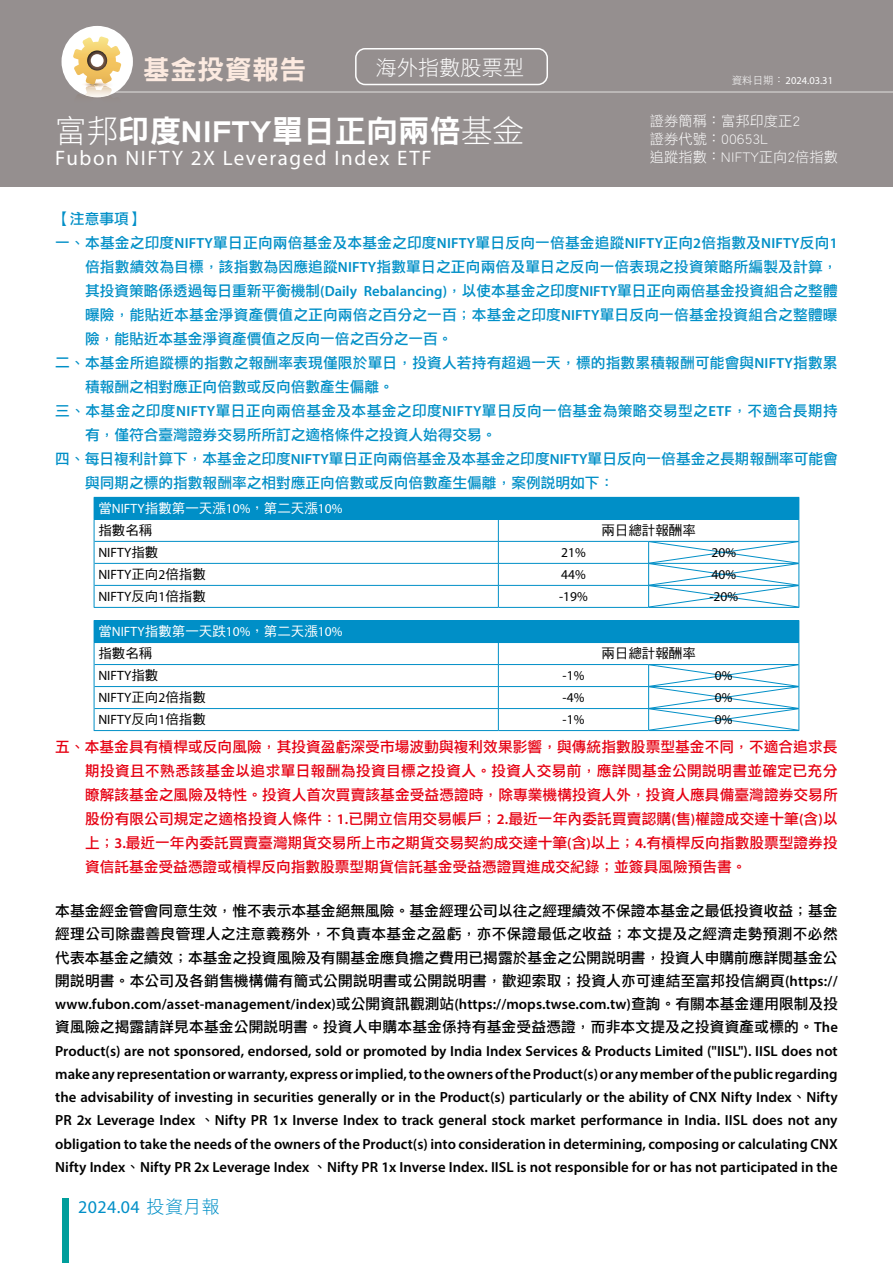
<style>
.page{position:relative;width:893px;height:1263px;background:#fff}
.page>*{position:absolute;margin:0;border:0;box-sizing:border-box;transform-origin:0 0}
.t1{font:31.5px "DF Hei Std W9";color:#fff}
.t2{font:27px "DF Hei Std W9";letter-spacing:.01em;color:#fceae0}
.t3{font:21px "Myriad Pro";letter-spacing:.075em;color:#fff}
.t4{font:21px "DF Hei Std W3";letter-spacing:.01em;color:#fff}
.t5{font:18px "Myriad Pro";letter-spacing:.025em;color:#008fc7}
.t6{font:600 14.7px/23.2px "Myriad Pro";color:#000;text-align:justify}
.t7{font:14.7px "DF Li Hei Std W5";letter-spacing:.01em;color:#008fc7}
.t8{font:14.7px/24px "DF Li Hei Std W5";color:#e60012;text-align:justify}
.t9{font:14.7px/23.2px "DF Li Hei Std W5";letter-spacing:.01em;color:#000;text-align:justify}
.t10{font:14.25px/18px "DF Hei Std W3";color:#fff}
.t11{font:13.5px "Myriad Pro";color:#000}
.t12{font:13.5px/22px "DF Hei Std W5";color:#fff}
.t13{font:13.5px "DF Hei Std W5";color:#000}
.t14{font:10.5px "Myriad Pro";color:#fff}
.s1{font-family:"DF Hei Std W3"}
.s2{font-family:"Myriad Pro";font-weight:600}
.s3{font-family:"Myriad Pro"}
.s4{color:#000}
.s5{font-family:"DF Hei Std W5"}
.s6{font-family:"DF Li Hei Std W5";font-weight:400}
</style>
<div class="page">
<div style="left:0;top:0;width:893px;height:186px;background:#958f8f"></div>
<div style="left:62px;top:26px;width:71px;height:71px;background:#fff;border-radius:50%"></div>
<svg style="left:73px;top:37px;width:820px;height:61px"></svg>
<div style="left:62px;top:1198px;width:6px;height:65px;background:#009e9c"></div>
<div style="left:355px;top:48px;width:193px;height:37px;border:2px solid #fff;border-radius:9px"></div>
<div style="left:94px;top:497px;width:705px;height:22px;background:#008fc7"></div>
<svg style="left:94px;top:520px;width:1px;height:87px"></svg>
<hr style="left:94px;top:607px;width:404px;height:1px;background:#008fc7">
<hr style="left:498px;top:607px;width:151px;height:1px;background:#008fc7">
<hr style="left:649px;top:607px;width:150px;height:1px;background:#008fc7">
<hr style="left:94px;top:519px;width:404px;height:1px;background:#008fc7">
<hr style="left:498px;top:519px;width:151px;height:1px;background:#008fc7">
<hr style="left:94px;top:541px;width:404px;height:1px;background:#008fc7">
<hr style="left:498px;top:541px;width:151px;height:1px;background:#008fc7">
<hr style="left:94px;top:563px;width:404px;height:1px;background:#008fc7">
<hr style="left:498px;top:563px;width:151px;height:1px;background:#008fc7">
<hr style="left:94px;top:585px;width:404px;height:1px;background:#008fc7">
<hr style="left:498px;top:585px;width:151px;height:1px;background:#008fc7">
<svg style="left:498px;top:520px;width:1px;height:87px"></svg>
<svg style="left:648px;top:519px;width:151px;height:88px"></svg>
<div style="left:94px;top:620px;width:705px;height:22px;background:#008fc7"></div>
<svg style="left:94px;top:643px;width:1px;height:87px"></svg>
<hr style="left:94px;top:730px;width:404px;height:1px;background:#008fc7">
<hr style="left:498px;top:730px;width:151px;height:1px;background:#008fc7">
<hr style="left:649px;top:730px;width:150px;height:1px;background:#008fc7">
<hr style="left:94px;top:642px;width:404px;height:1px;background:#008fc7">
<hr style="left:498px;top:642px;width:151px;height:1px;background:#008fc7">
<hr style="left:94px;top:664px;width:404px;height:1px;background:#008fc7">
<hr style="left:498px;top:664px;width:151px;height:1px;background:#008fc7">
<hr style="left:94px;top:686px;width:404px;height:1px;background:#008fc7">
<hr style="left:498px;top:686px;width:151px;height:1px;background:#008fc7">
<hr style="left:94px;top:708px;width:404px;height:1px;background:#008fc7">
<hr style="left:498px;top:708px;width:151px;height:1px;background:#008fc7">
<svg style="left:498px;top:643px;width:1px;height:87px"></svg>
<svg style="left:648px;top:642px;width:151px;height:88px"></svg>
<h2 class="t2" style="left:143px;top:55px;width:165px">基金投資報告</h2>
<h3 class="t4" style="left:376px;top:56px;width:150px">海外指數股票型</h3>
<h1 class="t1" style="left:55px;top:113px;width:470px"><span class="s1">富邦</span>印度NIFTY單日正向兩倍<span class="s1">基金</span></h1>
<h3 class="t3" style="left:55px;top:145px;width:378px">Fubon NIFTY 2X Leveraged Index ETF</h3>
<p class="t14" style="left:732px;top:74px;width:103px"><span class="s1">資料日期：</span>2024.03.31</p>
<p class="t10" style="left:650px;top:112px;width:190px">證券簡稱：富邦印度正2<br>證券代號：00653L<br>追蹤指數：NIFTY正向2倍指數</p>
<p class="t7" style="left:55px;top:210px;width:90px">【注意事項】</p>
<p class="t7" style="left:55px;top:234px;width:784px">一、本基金之印度<span class="s2">NIFTY</span>單日正向兩倍基金及本基金之印度<span class="s2">NIFTY</span>單日反向一倍基金追蹤<span class="s2">NIFTY</span>正向<span class="s2">2</span>倍指數及<span class="s2">NIFTY</span>反向<span class="s2">1</span></p>
<p class="t7" style="left:85px;top:258px;width:754px">倍指數績效為目標，該指數為因應追蹤<span class="s2">NIFTY</span>指數單日之正向兩倍及單日之反向一倍表現之投資策略所編製及計算，</p>
<p class="t7" style="left:85px;top:282px;width:754px">其投資策略係透過每日重新平衡機制<span class="s2">(Daily Rebalancing)</span>，以使本基金之印度<span class="s2">NIFTY</span>單日正向兩倍基金投資組合之整體</p>
<p class="t7" style="left:85px;top:306px;width:754px">曝險，能貼近本基金淨資產價值之正向兩倍之百分之一百；本基金之印度<span class="s2">NIFTY</span>單日反向一倍基金投資組合之整體曝</p>
<p class="t7" style="left:85px;top:330px;width:369px">險，能貼近本基金淨資產價值之反向一倍之百分之一百。</p>
<p class="t7" style="left:55px;top:354px;width:784px">二、本基金所追蹤標的指數之報酬率表現僅限於單日，投資人若持有超過一天，標的指數累積報酬可能會與<span class="s2">NIFTY</span>指數累</p>
<p class="t7" style="left:85px;top:378px;width:310px">積報酬之相對應正向倍數或反向倍數產生偏離。</p>
<p class="t7" style="left:55px;top:402px;width:784px">三、本基金之印度<span class="s2">NIFTY</span>單日正向兩倍基金及本基金之印度<span class="s2">NIFTY</span>單日反向一倍基金為策略交易型之<span class="s2">ETF</span>，不適合長期持</p>
<p class="t7" style="left:85px;top:426px;width:413px">有，僅符合臺灣證券交易所所訂之適格條件之投資人始得交易。</p>
<p class="t7" style="left:55px;top:450px;width:784px">四、每日複利計算下，本基金之印度<span class="s2">NIFTY</span>單日正向兩倍基金及本基金之印度<span class="s2">NIFTY</span>單日反向一倍基金之長期報酬率可能會</p>
<p class="t7" style="left:85px;top:474px;width:531px">與同期之標的指數報酬率之相對應正向倍數或反向倍數產生偏離，案例說明如下：</p>
<p class="t12" style="left:98px;top:497px;width:246px">當<span class="s3">NIFTY</span>指數第一天漲<span class="s3">10%</span>，第二天漲<span class="s3">10%</span><span class="s4">指數名稱</span></p>
<p class="t13" style="left:601px;top:523px;width:96px">兩日總計報酬率</p>
<p class="t11" style="left:98px;top:544px;width:62px">NIFTY<span class="s5">指數</span></p>
<p class="t11" style="left:561px;top:544px;width:26px">21%</p>
<p class="t11" style="left:711px;top:544px;width:26px">20%</p>
<p class="t11" style="left:98px;top:566px;width:109px">NIFTY<span class="s5">正向</span>2<span class="s5">倍指數</span></p>
<p class="t11" style="left:561px;top:566px;width:26px">44%</p>
<p class="t11" style="left:711px;top:566px;width:26px">40%</p>
<p class="t11" style="left:98px;top:588px;width:109px">NIFTY<span class="s5">反向</span>1<span class="s5">倍指數</span></p>
<p class="t11" style="left:559px;top:588px;width:30px">-19%</p>
<p class="t11" style="left:709px;top:588px;width:30px">-20%</p>
<p class="t12" style="left:98px;top:620px;width:246px">當<span class="s3">NIFTY</span>指數第一天跌<span class="s3">10%</span>，第二天漲<span class="s3">10%</span><span class="s4">指數名稱</span></p>
<p class="t13" style="left:601px;top:646px;width:96px">兩日總計報酬率</p>
<p class="t11" style="left:98px;top:667px;width:62px">NIFTY<span class="s5">指數</span></p>
<p class="t11" style="left:563px;top:667px;width:23px">-1%</p>
<p class="t11" style="left:715px;top:667px;width:19px">0%</p>
<p class="t11" style="left:98px;top:689px;width:109px">NIFTY<span class="s5">正向</span>2<span class="s5">倍指數</span></p>
<p class="t11" style="left:563px;top:689px;width:23px">-4%</p>
<p class="t11" style="left:715px;top:689px;width:19px">0%</p>
<p class="t11" style="left:98px;top:711px;width:109px">NIFTY<span class="s5">反向</span>1<span class="s5">倍指數</span></p>
<p class="t11" style="left:563px;top:711px;width:23px">-1%</p>
<p class="t11" style="left:715px;top:711px;width:19px">0%</p>
<p class="t8" style="left:85px;top:734px;width:754px;text-indent:-30px">五、本基金具有槓桿或反向風險，其投資盈虧深受市場波動與複利效果影響，與傳統指數股票型基金不同，不適合追求長期投資且不熟悉該基金以追求單日報酬為投資目標之投資人。投資人交易前，應詳閱基金公開說明書並確定已充分瞭解該基金之風險及特性。投資人首次買賣該基金受益憑證時，除專業機構投資人外，投資人應具備臺灣證券交易所股份有限公司規定之適格投資人條件：<span class="s2">1.</span>已開立信用交易帳戶；<span class="s2">2.</span>最近一年內委託買賣認購<span class="s2">(</span>售<span class="s2">)</span>權證成交達十筆<span class="s2">(</span>含<span class="s2">)</span>以上；<span class="s2">3.</span>最近一年內委託買賣臺灣期貨交易所上市之期貨交易契約成交達十筆<span class="s2">(</span>含<span class="s2">)</span>以上；<span class="s2">4.</span>有槓桿反向指數股票型證券投資信託基金受益憑證或槓桿反向指數股票型期貨信託基金受益憑證買進成交紀錄；並簽具風險預告書。</p>
<p class="t9" style="left:55px;top:899px;width:784px">本基金經金管會同意生效，惟不表示本基金絕無風險。基金經理公司以往之經理績效不保證本基金之最低投資收益；基金經理公司除盡善良管理人之注意義務外，不負責本基金之盈虧，亦不保證最低之收益；本文提及之經濟走勢預測不必然代表本基金之績效；本基金之投資風險及有關基金應負擔之費用已揭露於基金之公開說明書，投資人申購前應詳閱基金公開說明書。本公司及各銷售機構備有簡式公開說明書或公開說明書，歡迎索取；投資人亦可連結至富邦投信網頁<span class="s2">(https://</span></p>
<p class="t6" style="left:55px;top:992px;width:784px">www.fubon.com/asset-management/index)<span class="s6">或公開資訊觀測站</span>(https://mops.twse.com.tw)<span class="s6">查詢。有關本基金運用限制及投</span></p>
<p class="t9" style="left:55px;top:1015px;width:784px">資風險之揭露請詳見本基金公開說明書。投資人申購本基金係持有基金受益憑證，而非本文提及之投資資產或標的。<span class="s2">The</span></p>
<p class="t6" style="left:55px;top:1038px;width:784px">Product(s) are not sponsored, endorsed, sold or promoted by India Index Services &amp; Products Limited ("IISL"). IISL does not make any representation or warranty, express or implied, to the owners of the Product(s) or any member of the public regarding the advisability of investing in securities generally or in the Product(s) particularly or the ability of CNX Nifty Index<span class="s6">、</span>Nifty PR 2x Leverage Index <span class="s6">、</span>Nifty PR 1x Inverse Index to track general stock market performance in India. IISL does not any obligation to take the needs of the owners of the Product(s) into consideration in determining, composing or calculating CNX Nifty Index<span class="s6">、</span>Nifty PR 2x Leverage Index <span class="s6">、</span>Nifty PR 1x Inverse Index. IISL is not responsible for or has not participated in the</p>
<p class="t5" style="left:78px;top:1195px;width:143px">2024.04 <span class="s1">投資月報</span></p>
</div>
